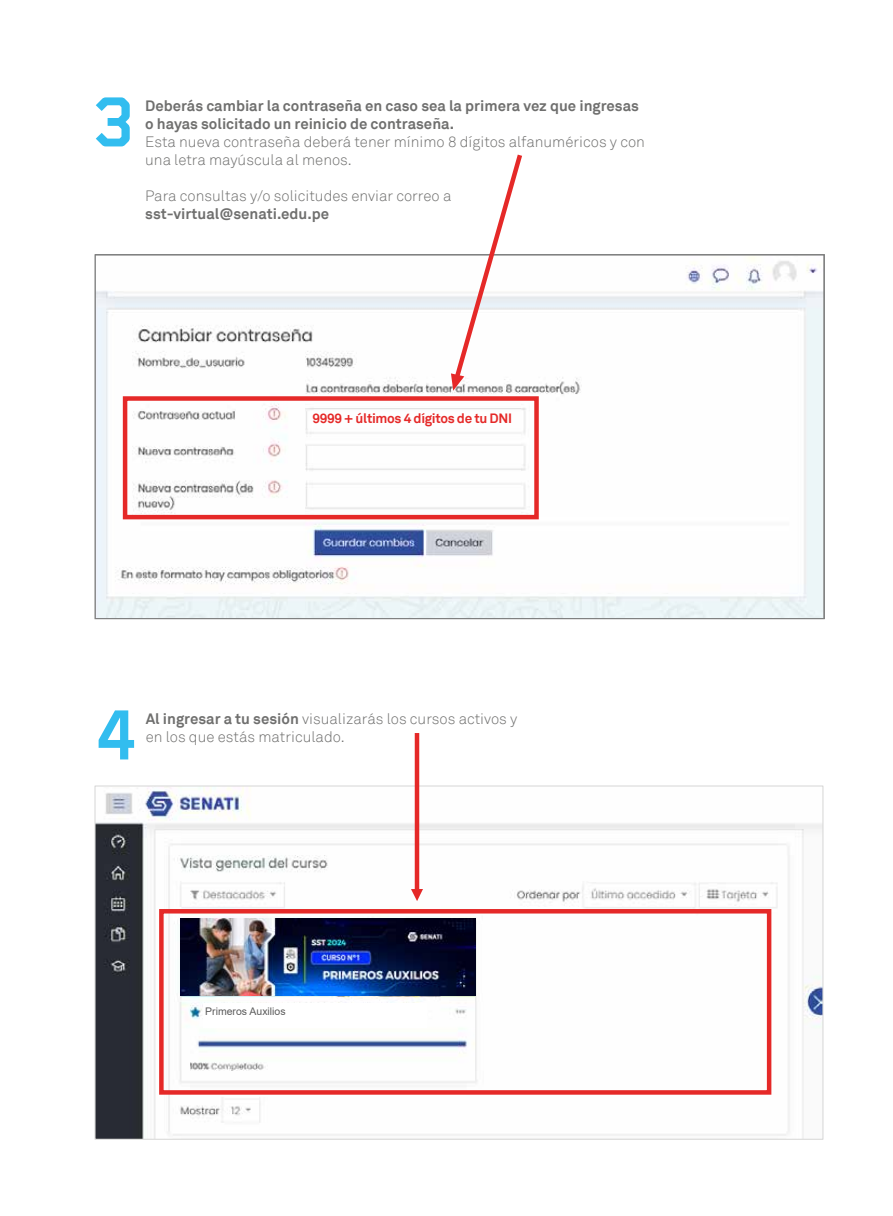
<style>
.page{position:relative;width:893px;height:1216px;background:#fff}
.page>*{position:absolute;margin:0;border:0;box-sizing:border-box;transform-origin:0 0}
.t1{font:700 73.5px "Gridnik";color:#32bdef}
.t2{font:300 15px/18px "Akkurat";color:#6f6f6e}
.t3{font:700 15px/18px "Akkurat";color:#6f6f6e}
.t4{font:700 13.5px "Akkurat";letter-spacing:-.025em;color:#e52928}
.t5{font:10.5px "Arial";color:#000}
.s1{font-weight:700}
</style>
<div class="page">
<img style="left:97px;top:788px;width:724px;height:349px">
<img style="left:97px;top:257px;width:725px;height:360px">
<div style="left:123px;top:396px;width:416px;height:123px;border:4px solid #e52928"></div>
<div style="left:159px;top:909px;width:612px;height:186px;border:4px solid #e52928"></div>
<svg style="left:411px;top:889px;width:12px;height:12px"></svg>
<hr style="left:415px;top:733px;width:4px;height:159px;background:#e52928">
<svg style="left:451px;top:154px;width:74px;height:237px"></svg>
<div style="left:203px;top:1003px;width:224px;height:24px;background:#fff"></div>
<img style="left:180px;top:919px;width:295px;height:77px">
<h1 class="t1" style="left:92px;top:78px;width:44px">3</h1>
<p class="t3" style="left:145px;top:96px;width:495px">Deberás cambiar la contraseña en caso sea la primera vez que ingresas o hayas solicitado un reinicio de contraseña.</p>
<p class="t2" style="left:145px;top:133px;width:501px">Esta nueva contraseña deberá tener mínimo 8 dígitos alfanuméricos y con una letra mayúscula al menos.</p>
<p class="t2" style="left:145px;top:187px;width:308px">Para consultas y/o solicitudes enviar correo a</p>
<p class="t3" style="left:145px;top:204px;width:185px">sst-virtual@senati.edu.pe</p>
<p class="t4" style="left:312px;top:409px;width:201px">9999 + últimos 4 dígitos de tu DNI</p>
<h1 class="t1" style="left:95px;top:691px;width:44px">4</h1>
<p class="t2" style="left:146px;top:710px;width:373px"><span class="s1">Al ingresar a tu sesión</span> visualizarás los cursos activos y en los que estás matriculado.</p>
<p class="t5" style="left:205px;top:1004px;width:82px">Primeros Auxilios</p>
</div>
